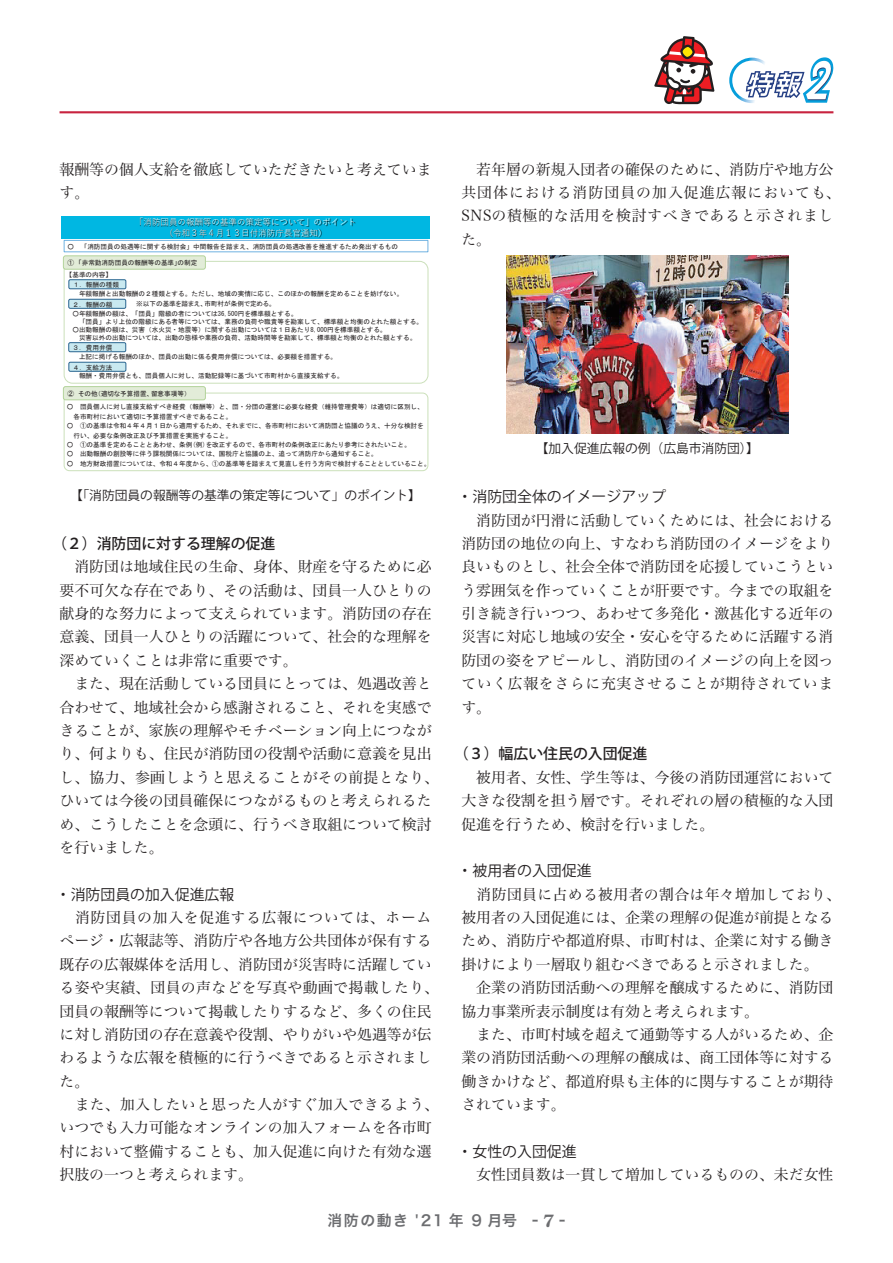
<style>
.page{position:relative;width:893px;height:1263px;background:#fff}
.page>*{position:absolute;margin:0;border:0;box-sizing:border-box;transform-origin:0 0}
.t1{font:14.85px/23.4px "Hira Min Pro N W3";color:#231f20}
.t2{font:14.85px/23.4px "Hira Min Pro N W3";letter-spacing:.045em;color:#231f20}
.t3{font:14.85px "Koz Go Pro";color:#231f20}
.t4{font:500 14.85px "Koz Go Pro";color:#231f20}
.t5{font:14.85px "Hira Kaku Pro W6";letter-spacing:.1em;color:#6c6d70}
.t6{font:12.75px "Koz Go Pro";color:#231f20}
.t7{font:8.55px/10.2px "Yu Gothic";color:#fff;text-align:center}
.t8{font:6.6px/9.4px "MS Gothic";color:#231f20}
.t9{font:6.6px "MS P Gothic";color:#231f20}
.s1{font-family:"MS Gothic"}
.s2{font-family:"Century Old Style Std";font-weight:700;font-size:16.95px}
</style>
<div class="page">
<div style="left:61px;top:217px;width:369px;height:22px;background:#00b7e2"></div>
<img style="left:140px;top:218px;width:216px;height:9px">
<img style="left:159px;top:225px;width:173px;height:15px">
<div style="left:64px;top:240px;width:364px;height:12px;border:1px solid #70b2e1"></div>
<div style="left:64px;top:261px;width:364px;height:123px;border:1px solid #cbe0ba;border-radius:8px"></div>
<div style="left:63px;top:255px;width:143px;height:15px;background:#e2ecd8;border:1px solid #b3d39b;border-radius:2px"></div>
<div style="left:64px;top:393px;width:364px;height:78px;border:1px solid #cbe0ba;border-radius:5px"></div>
<div style="left:63px;top:386px;width:143px;height:14px;background:#e2ecd8;border:1px solid #b3d39b;border-radius:2px"></div>
<div style="left:69px;top:280px;width:57px;height:9px;background:#c9e9f0;border:1px solid #296590;border-radius:2px"></div>
<div style="left:69px;top:299px;width:57px;height:9px;background:#c9e9f0;border:1px solid #296590;border-radius:2px"></div>
<div style="left:69px;top:343px;width:57px;height:9px;background:#c9e9f0;border:1px solid #296590;border-radius:2px"></div>
<div style="left:69px;top:362px;width:57px;height:9px;background:#c9e9f0;border:1px solid #296590;border-radius:2px"></div>
<img style="left:506px;top:255px;width:283px;height:179px">
<hr style="left:60px;top:111px;width:773px;height:2px;background:#c8233f">
<svg style="left:729px;top:57px;width:105px;height:46px"></svg>
<svg style="left:654px;top:36px;width:60px;height:68px"></svg>
<p class="t1" style="left:60px;top:156px;width:374px">報酬等の個人支給を徹底していただきたいと考えています。</p>
<p class="t7" style="left:135px;top:216px;width:223px">「消防団員の報酬等の基準の策定等について」のポイント（令和３年４月１３日付消防庁長官通知）</p>
<p class="t8" style="left:68px;top:242px;width:332px">○ 「消防団員の処遇等に関する検討会」中間報告を踏まえ、消防団員の処遇改善を推進するため発出するもの</p>
<p class="t8" style="left:66px;top:270px;width:48px">【基準の内容】</p>
<p class="t8" style="left:79px;top:289px;width:325px">年額報酬と出動報酬の２種類とする。ただし、地域の実情に応じ、このほかの報酬を定めることを妨げない。</p>
<p class="t8" style="left:79px;top:309px;width:345px;line-height:7.9px;text-indent:-7px">○年額報酬の額は、「団員」階級の者については36,500円を標準額とする。<br>「団員」より上位の階級にある者等については、業務の負荷や職責等を勘案して、標準額と均衡のとれた額とする。</p>
<p class="t8" style="left:79px;top:325px;width:339px;line-height:7.9px;text-indent:-7px">○出動報酬の額は、災害（水火災・地震等）に関する出動については１日あたり8,000円を標準額とする。<br>災害以外の出動については、出動の態様や業務の負荷、活動時間等を勘案して、標準額と均衡のとれた額とする。</p>
<p class="t8" style="left:79px;top:352px;width:259px">上記に掲げる報酬のほか、団員の出動に係る費用弁償については、必要額を措置する。</p>
<p class="t8" style="left:79px;top:371px;width:266px">報酬・費用弁償とも、団員個人に対し、活動記録等に基づいて市町村から直接支給する。</p>
<p class="t9" style="left:67px;top:260px;width:131px">① 「非常勤消防団員の報酬等の基準」の制定</p>
<p class="t8" style="left:73px;top:280px;width:48px">１．報酬の種類</p>
<p class="t8" style="left:73px;top:300px;width:41px">２．報酬の額</p>
<p class="t8" style="left:73px;top:343px;width:41px">３．費用弁償</p>
<p class="t8" style="left:73px;top:363px;width:41px">４．支給方法</p>
<p class="t9" style="left:136px;top:300px;width:138px"><span class="s1">※</span>以下の基準を踏まえ、市町村が条例で定める。</p>
<p class="t9" style="left:67px;top:390px;width:121px">② その他（適切な予算措置、留意事項等）</p>
<p class="t8" style="left:73px;top:402px;width:352px;text-indent:-7px">○ 団員個人に対し直接支給すべき経費（報酬等）と、団・分団の運営に必要な経費（維持管理費等）は適切に区別し、各市町村において適切に予算措置すべきであること。</p>
<p class="t8" style="left:73px;top:421px;width:352px;text-indent:-7px">○ ①の基準は令和４年４月１日から適用するため、それまでに、各市町村において消防団と協議のうえ、十分な検討を行い、必要な条例改正及び予算措置を実施すること。</p>
<p class="t8" style="left:67px;top:440px;width:345px">○ ①の基準を定めることとあわせ、条例(例)を改正するので、各市町村の条例改正にあたり参考にされたいこと。</p>
<p class="t8" style="left:67px;top:449px;width:312px">○ 出動報酬の創設等に伴う課税関係については、国税庁と協議の上、追って消防庁から通知すること。</p>
<p class="t8" style="left:67px;top:459px;width:365px">○ 地方財政措置については、令和４年度から、①の基準等を踏まえて見直しを行う方向で検討することとしていること。</p>
<p class="t6" style="left:70px;top:487px;width:352px">【「消防団員の報酬等の基準の策定等について」のポイント】</p>
<p class="t4" style="left:52px;top:534px;width:225px">（２）消防団に対する理解の促進</p>
<p class="t1" style="left:60px;top:554px;width:381px">　消防団は地域住民の生命、身体、財産を守るために必要不可欠な存在であり、その活動は、団員一人ひとりの献身的な努力によって支えられています。消防団の存在意義、団員一人ひとりの活躍について、社会的な理解を深めていくことは非常に重要です。<br>　また、現在活動している団員にとっては、処遇改善と合わせて、地域社会から感謝されること、それを実感できることが、家族の理解やモチベーション向上につながり、何よりも、住民が消防団の役割や活動に意義を見出し、協力、参画しようと思えることがその前提となり、ひいては今後の団員確保につながるものと考えられるため、こうしたことを念頭に、行うべき取組について検討を行いました。</p>
<p class="t3" style="left:56px;top:884px;width:180px">・消防団員の加入促進広報</p>
<p class="t1" style="left:60px;top:904px;width:381px">　消防団員の加入を促進する広報については、ホームページ・広報誌等、消防庁や各地方公共団体が保有する既存の広報媒体を活用し、消防団が災害時に活躍している姿や実績、団員の声などを写真や動画で掲載したり、団員の報酬等について掲載したりするなど、多くの住民に対し消防団の存在意義や役割、やりがいや処遇等が伝わるような広報を積極的に行うべきであると示されました。<br>　また、加入したいと思った人がすぐ加入できるよう、いつでも入力可能なオンラインの加入フォームを各市町村において整備することも、加入促進に向けた有効な選択肢の一つと考えられます。</p>
<p class="t2" style="left:461px;top:156px;width:381px">　若年層の新規入団者の確保のために、消防庁や地方公共団体における消防団員の加入促進広報においても、<br>SNSの積極的な活用を検討すべきであると示されました。</p>
<p class="t6" style="left:536px;top:441px;width:225px">【加入促進広報の例（広島市消防団）】</p>
<p class="t3" style="left:458px;top:487px;width:210px">・消防団全体のイメージアップ</p>
<p class="t1" style="left:461px;top:507px;width:374px;text-align:justify">　消防団が円滑に活動していくためには、社会における消防団の地位の向上、すなわち消防団のイメージをより良いものとし、社会全体で消防団を応援していこうという雰囲気を作っていくことが肝要です。今までの取組を引き続き行いつつ、あわせて多発化・激甚化する近年の災害に対応し地域の安全・安心を守るために活躍する消防団の姿をアピールし、消防団のイメージの向上を図っていく広報をさらに充実させることが期待されています。</p>
<p class="t4" style="left:454px;top:744px;width:195px">（３）幅広い住民の入団促進</p>
<p class="t1" style="left:461px;top:764px;width:374px;text-align:justify">　被用者、女性、学生等は、今後の消防団運営において大きな役割を担う層です。それぞれの層の積極的な入団促進を行うため、検討を行いました。</p>
<p class="t3" style="left:458px;top:861px;width:135px">・被用者の入団促進</p>
<p class="t1" style="left:461px;top:881px;width:381px">　消防団員に占める被用者の割合は年々増加しており、被用者の入団促進には、企業の理解の促進が前提となるため、消防庁や都道府県、市町村は、企業に対する働き掛けにより一層取り組むべきであると示されました。<br>　企業の消防団活動への理解を醸成するために、消防団協力事業所表示制度は有効と考えられます。<br>　また、市町村域を超えて通勤等する人がいるため、企業の消防団活動への理解の醸成は、商工団体等に対する働きかけなど、都道府県も主体的に関与することが期待されています。</p>
<p class="t3" style="left:458px;top:1142px;width:121px">・女性の入団促進</p>
<p class="t1" style="left:461px;top:1161px;width:374px">　女性団員数は一貫して増加しているものの、未だ女性</p>
<p class="t5" style="left:328px;top:1207px;width:239px">消防の動き '21 年 9 月号 - <span class="s2">7</span> -</p>
</div>
